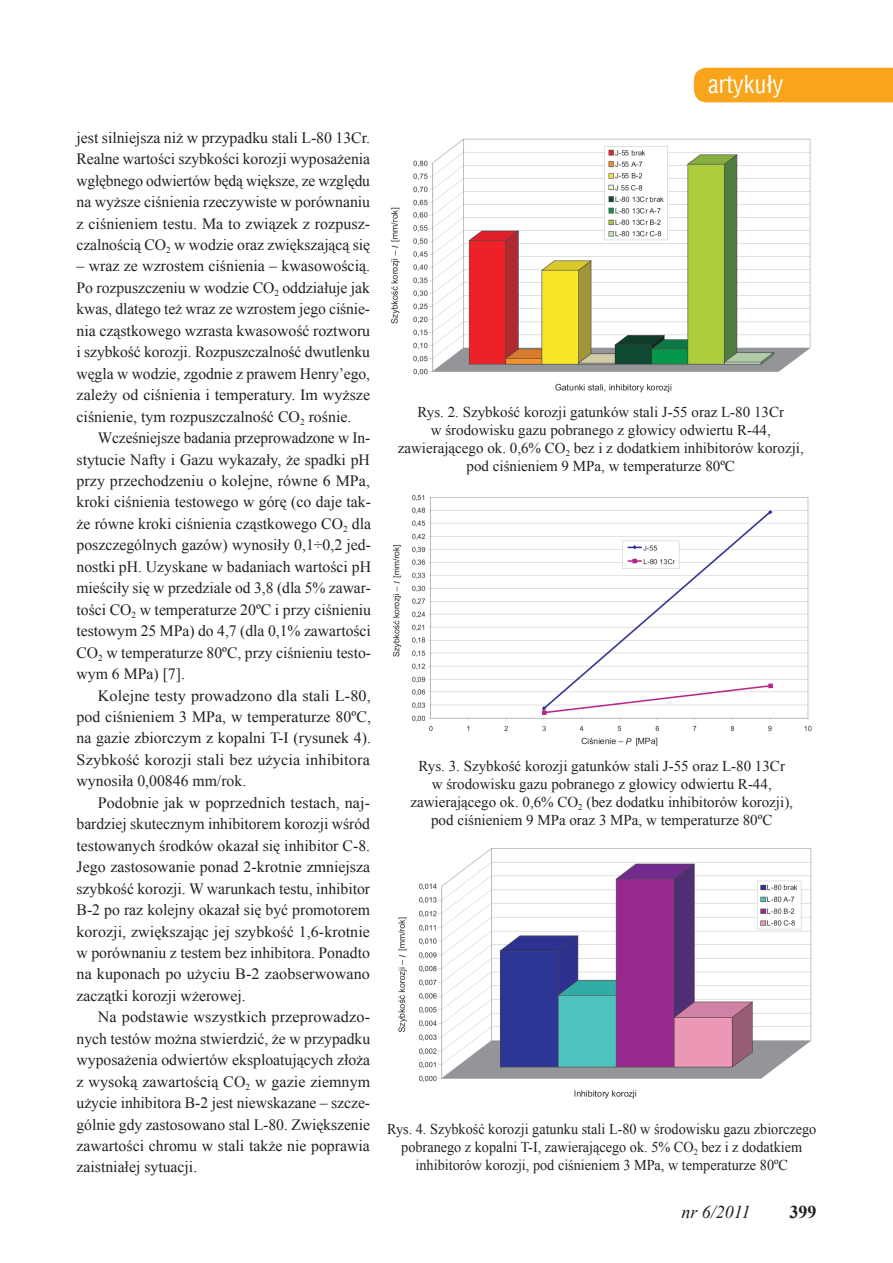
<style>
.page{position:relative;width:893px;height:1263px;background:#fff}
.page>*{position:absolute;margin:0;border:0;box-sizing:border-box;transform-origin:0 0}
.t1{font:24px "Switzerland Condensed";color:#fff}
.t2{font:italic 18px "Times New Roman";color:#231f20}
.t3{font:700 18px "Times New Roman";color:#231f20}
.t4{font:15.75px/21.5px "Times New Roman";color:#231f20;text-align:justify}
.t5{font:15px/18px "Times New Roman";color:#231f20;text-align:center}
.t6{font:15px/18px "Times New Roman";color:#231f20;text-align:center;scale:.95 1}
</style>
<div class="page">
<div style="left:694px;top:68px;width:199px;height:34px;background:#f9a51b"></div>
<img style="left:391px;top:138px;width:420px;height:255px">
<img style="left:393px;top:494px;width:419px;height:252px">
<img style="left:398px;top:848px;width:414px;height:251px">
<p class="t4" style="left:77px;top:126px;width:295px">jest silniejsza niż w przypadku stali L-80 13Cr.<br>Realne wartości szybkości korozji wyposażenia wgłębnego odwiertów będą większe, ze względu na wyższe ciśnienia rzeczywiste w porównaniu z ciśnieniem testu. Ma to związek z rozpusz&shy;czalnością CO<sub>2</sub> w wodzie oraz zwiększającą się</p>
<p class="t4" style="left:77px;top:255px;width:295px">– wraz ze wzrostem ciśnienia – kwasowością.<br>Po rozpuszczeniu w wodzie CO<sub>2</sub> oddziałuje jak kwas, dlatego też wraz ze wzrostem jego ciśnie&shy;nia cząstkowego wzrasta kwasowość roztworu i szybkość korozji. Rozpuszczalność dwutlenku węgla w wodzie, zgodnie z prawem Henry’ego, zależy od ciśnienia i temperatury. Im wyższe ciśnienie, tym rozpuszczalność CO<sub>2</sub> rośnie.</p>
<p class="t4" style="left:77px;top:427px;width:296px;text-indent:21px">Wcześniejsze badania przeprowadzone w In&shy;stytucie Nafty i Gazu wykazały, że spadki pH przy przechodzeniu o kolejne, równe 6 MPa, kroki ciśnienia testowego w górę (co daje tak&shy;że równe kroki ciśnienia cząstkowego CO<sub>2</sub> dla poszczególnych gazów) wynosiły 0,1÷0,2 jed&shy;nostki pH. Uzyskane w badaniach wartości pH mieściły się w przedziale od 3,8 (dla 5% zawar&shy;tości CO<sub>2</sub> w temperaturze 20ºC i przy ciśnieniu testowym 25 MPa) do 4,7 (dla 0,1% zawartości CO<sub>2</sub> w temperaturze 80ºC, przy ciśnieniu testo&shy;wym 6 MPa) [7].</p>
<p class="t4" style="left:77px;top:684px;width:296px;text-indent:21px">Kolejne testy prowadzono dla stali L-80, pod ciśnieniem 3 MPa, w temperaturze 80ºC, na gazie zbiorczym z kopalni T-I (rysunek 4).<br>Szybkość korozji stali bez użycia inhibitora wynosiła 0,00846 mm/rok.</p>
<p class="t4" style="left:77px;top:791px;width:295px;text-indent:21px">Podobnie jak w poprzednich testach, naj&shy;bardziej skutecznym inhibitorem korozji wśród testowanych środków okazał się inhibitor C-8.<br>Jego zastosowanie ponad 2-krotnie zmniejsza szybkość korozji. W warunkach testu, inhibitor B-2 po raz kolejny okazał się być promotorem korozji, zwiększając jej szybkość 1,6-krotnie w porównaniu z testem bez inhibitora. Ponadto na kuponach po użyciu B-2 zaobserwowano zaczątki korozji wżerowej.</p>
<p class="t4" style="left:77px;top:1006px;width:295px;text-indent:21px">Na podstawie wszystkich przeprowadzo&shy;nych testów można stwierdzić, że w przypadku wyposażenia odwiertów eksploatujących złoża z wysoką zawartością CO<sub>2</sub> w gazie ziemnym użycie inhibitora B-2 jest niewskazane – szcze&shy;gólnie gdy zastosowano stal L-80. Zwiększenie zawartości chromu w stali także nie poprawia zaistniałej sytuacji.</p>
<h1 class="t1" style="left:708px;top:70px;width:77px">artykuły</h1>
<p class="t5" style="left:398px;top:402px;width:407px">Rys. 2. Szybkość korozji gatunków stali J-55 oraz L-80 13Cr<br>w środowisku gazu pobranego z głowicy odwiertu R-44, zawierającego ok. 0,6% CO<sub>2</sub> bez i z dodatkiem inhibitorów korozji, pod ciśnieniem 9 MPa, w temperaturze 80ºC</p>
<p class="t5" style="left:410px;top:756px;width:384px">Rys. 3. Szybkość korozji gatunków stali J-55 oraz L-80 13Cr<br>w środowisku gazu pobranego z głowicy odwiertu R-44, zawierającego ok. 0,6% CO<sub>2</sub> (bez dodatku inhibitorów korozji), pod ciśnieniem 9 MPa oraz 3 MPa, w temperaturze 80ºC</p>
<p class="t6" style="left:387px;top:1120px;width:453px">Rys. 4. Szybkość korozji gatunku stali L-80 w środowisku gazu zbiorczego pobranego z kopalni T-I, zawierającego ok. 5% CO<sub>2</sub> bez i z dodatkiem inhibitorów korozji, pod ciśnieniem 3 MPa, w temperaturze 80ºC</p>
<p class="t2" style="left:681px;top:1200px;width:71px">nr 6/2011</p>
<p class="t3" style="left:789px;top:1199px;width:28px">399</p>
</div>
